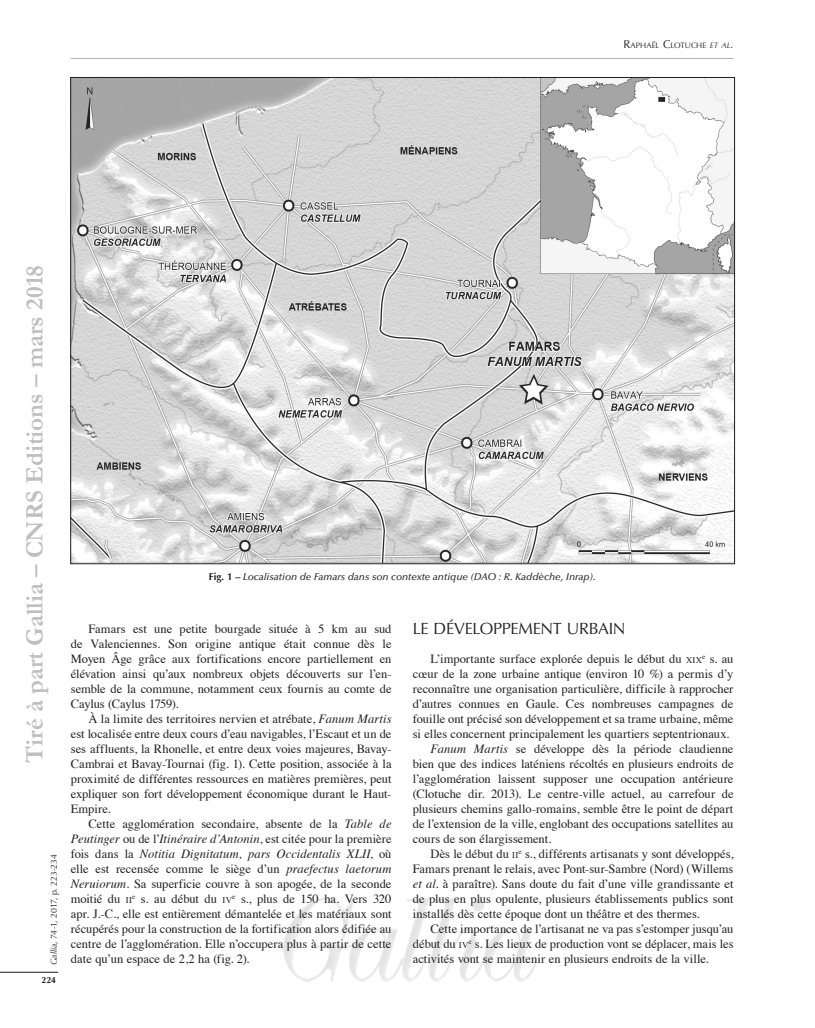
<style>
.page{position:relative;width:815px;height:1028px;background:#fff}
.page>*{position:absolute;margin:0;border:0;box-sizing:border-box;transform-origin:0 0}
.t1{font:700 25px "Garamond";color:#bfbfbf}
.T_a{font:16.25px "Optima";letter-spacing:-.02em;color:#231f20}
.txt_Normal{font:12.5px/15px "Times";color:#231f20;text-align:justify}
.txt_Normal_sa{font:12.5px/15px "Times";color:#231f20;text-align:justify}
.titre_figure{font:italic 500 10px "Optima";color:#231f20}
.TC{font:8.75px "Optima";letter-spacing:-.015em;color:#231f20}
.TC-2{font:700 8.75px "Optima";color:#231f20}
.t2{font:7.88px "Optima";color:#231f20}
.s1{font-size:11.25px}
.s2{font-style:italic}
.s3{font-style:italic;font-size:11.25px}
.s4{font-weight:700;font-style:normal}
.s5{font-size:8.75px}
</style>
<div class="page">
<img style="left:282px;top:898px;width:256px;height:84px">
<hr style="left:0;top:972px;width:58px;height:1px;background:#231f20">
<hr style="left:71px;top:58px;width:662px;height:1px;background:#b2b3b7">
<img style="left:73px;top:79px;width:660px;height:483px">
<p class="t2" style="left:623px;top:41px;width:112px"><span class="s1">R</span>APHAËL <span class="s1">C</span>LOTUCHE <span class="s2">et al</span><span class="s3">.</span></p>
<h1 class="t1" style="left:20px;top:763px;width:500px;rotate:-90deg">Tiré à part Gallia – CNRS Editions – mars 2018</h1>
<p class="TC" style="left:49px;top:965px;width:113px;rotate:-90deg"><span class="s2">Gallia</span>, 74-1, 2017, p. 223-234</p>
<p class="TC-2" style="left:42px;top:974px;width:16px">224</p>
<p class="titre_figure" style="left:209px;top:570px;width:388px"><span class="s4">Fig. 1 –</span> Localisation de Famars dans son contexte antique (DAO : R. Kaddèche, Inrap).</p>
<p class="txt_Normal" style="left:71px;top:620px;width:322px;text-indent:18px">Famars est une petite bourgade située à 5 km au sud de Valenciennes. Son origine antique était connue dès le Moyen Âge grâce aux fortifications encore partiellement en élévation ainsi qu’aux nombreux objets découverts sur l’en&shy;semble de la commune, notamment ceux fournis au comte de Caylus (Caylus 1759).</p>
<p class="txt_Normal" style="left:71px;top:710px;width:322px;text-indent:18px">À la limite des territoires nervien et atrébate, <span class="s2">Fanum Martis </span>est localisée entre deux cours d’eau navigables, l’Escaut et un de ses affluents, la Rhonelle, et entre deux voies majeures, Bavay-Cambrai et Bavay-Tournai (fig. 1). Cette position, associée à la proximité de différentes ressources en matières premières, peut expliquer son fort développement économique durant le Haut-Empire.</p>
<p class="txt_Normal" style="left:71px;top:815px;width:322px;text-indent:18px">Cette agglomération secondaire, absente de la <span class="s2">Table de Peutinger</span> ou de l’<span class="s2">Itinéraire d’Antonin</span>, est citée pour la première fois dans la <span class="s2">Notitia Dignitatum, pars Occidentalis XLII</span>, où elle est recensée comme le siège d’un <span class="s2">praefectus laetorum Neruiorum</span>. Sa superficie couvre à son apogée, de la seconde moitié du <span class="s5">II</span><sup>e</sup> s. au début du <span class="s5">IV</span><sup>e</sup> s., plus de 150 ha. Vers 320 apr. J.-C., elle est entièrement démantelée et les matériaux sont récupérés pour la construction de la fortification alors édifiée au centre de l’agglomération. Elle n’occupera plus à partir de cette date qu’un espace de 2,2 ha (fig. 2).</p>
<p class="T_a" style="left:413px;top:619px;width:214px">LE DÉVELOPPEMENT URBAIN</p>
<p class="txt_Normal_sa" style="left:413px;top:650px;width:322px;text-indent:18px">L’importante surface explorée depuis le début du <span class="s5">XIX</span><sup>e</sup> s. au cœur de la zone urbaine antique (environ 10 %) a permis d’y reconnaître une organisation particulière, difficile à rapprocher d’autres connues en Gaule. Ces nombreuses campagnes de fouille ont précisé son développement et sa trame urbaine, même si elles concernent principalement les quartiers septentrionaux.</p>
<p class="txt_Normal" style="left:413px;top:740px;width:322px;text-indent:18px"><span class="s2">Fanum Martis</span> se développe dès la période claudienne bien que des indices laténiens récoltés en plusieurs endroits de l’agglomération laissent supposer une occupation antérieure (Clotuche dir. 2013). Le centre-ville actuel, au carrefour de plusieurs chemins gallo-romains, semble être le point de départ de l’extension de la ville, englobant des occupations satellites au cours de son élargissement.</p>
<p class="txt_Normal" style="left:413px;top:845px;width:322px;text-indent:18px">Dès le début du <span class="s5">II</span><sup>e</sup> s., différents artisanats y sont développés, Famars prenant le relais, avec Pont-sur-Sambre (Nord) (Willems <span class="s2">et al</span>. à paraître). Sans doute du fait d’une ville grandissante et de plus en plus opulente, plusieurs établissements publics sont installés dès cette époque dont un théâtre et des thermes.</p>
<p class="txt_Normal" style="left:413px;top:920px;width:322px;text-indent:18px">Cette importance de l’artisanat ne va pas s’estomper jusqu’au début du <span class="s5">IV</span><sup>e</sup> s. Les lieux de production vont se déplacer, mais les activités vont se maintenir en plusieurs endroits de la ville.</p>
</div>
